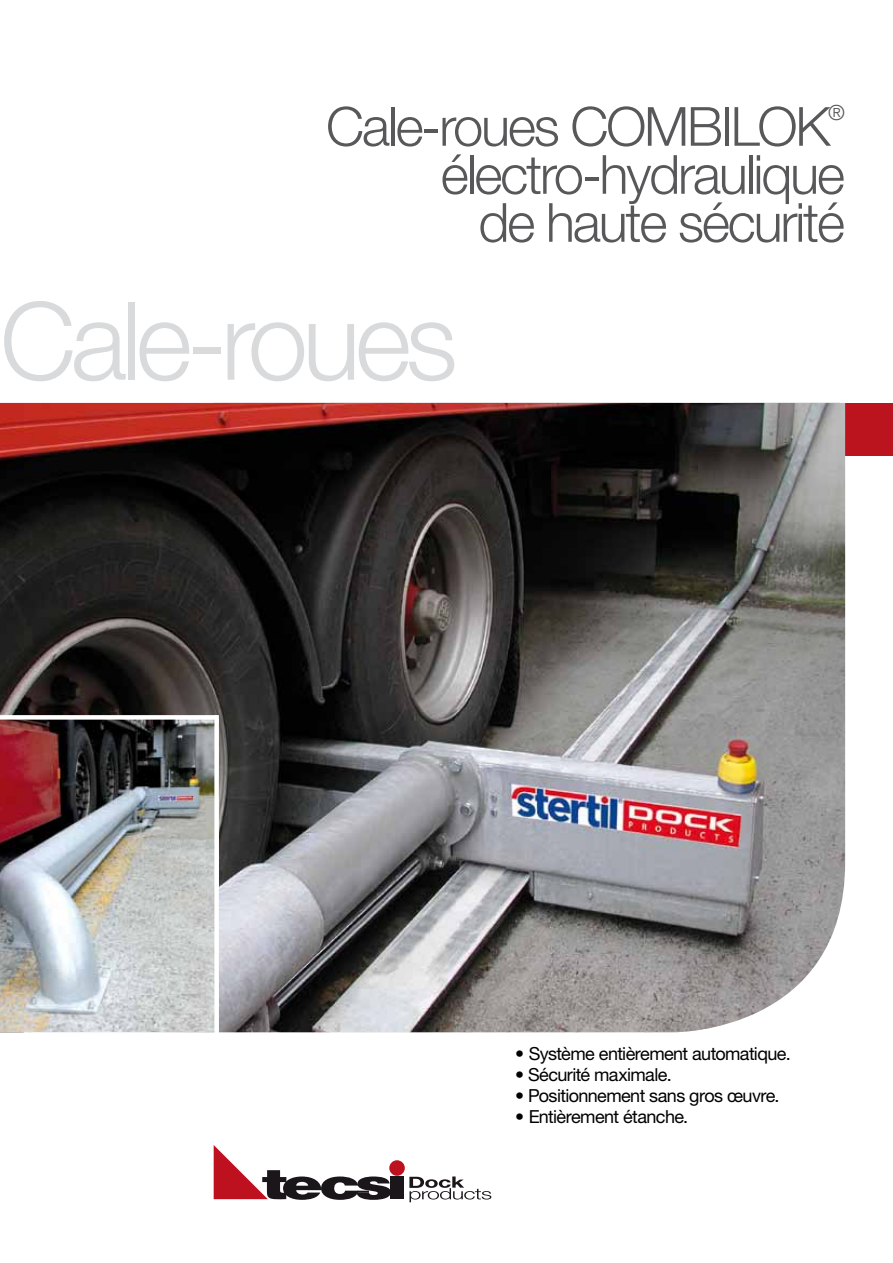
<style>
.page{position:relative;width:893px;height:1263px;background:#fff}
.page>*{position:absolute;margin:0;border:0;box-sizing:border-box;transform-origin:0 0}
.t1{font:300 108px "Helvetica Neue";letter-spacing:-.05em;color:#d9dadb}
.t2{font:300 54px/48px "Helvetica Neue";letter-spacing:-.04em;color:#58585a;text-align:right}
.t3{font:300 21px "Helvetica Neue";color:#58585a}
.t4{font:18px "Helvetica Neue";letter-spacing:-.035em;color:#000}
</style>
<div class="page">
<div style="left:840px;top:403px;width:53px;height:53px;background:#bc141f"></div>
<img style="left:0;top:403px;width:845px;height:629px">
<img style="left:0;top:720px;width:214px;height:312px">
<div style="left:0;top:715px;width:217px;height:5px;background:#fff"></div>
<div style="left:214px;top:715px;width:5px;height:320px;background:#fff"></div>
<div style="left:390px;top:1177px;width:13px;height:22px;background:#1a161a"></div>
<svg style="left:214px;top:1145px;width:177px;height:55px"></svg>
<div style="left:389px;top:1160px;width:16px;height:16px;background:#bd1120;border-radius:50%"></div>
<svg style="left:409px;top:1176px;width:82px;height:26px"></svg>
<p class="t3" style="left:828px;top:100px;width:18px">®</p>
<h2 class="t2" style="left:441px;top:149px;width:406px">électro-hydraulique de haute sécurité</h2>
<h2 class="t2" style="left:326px;top:101px;width:506px">Cale-roues Combilok</h2>
<h1 class="t1" style="left:0;top:275px;width:459px">Cale-roues</h1>
<p class="t4" style="left:515px;top:1043px;width:277px">• Système entièrement automatique.</p>
<p class="t4" style="left:515px;top:1064px;width:158px">• Sécurité maximale.</p>
<p class="t4" style="left:515px;top:1085px;width:266px">• Positionnement sans gros œuvre.</p>
<p class="t4" style="left:515px;top:1106px;width:175px">• Entièrement étanche.</p>
</div>
